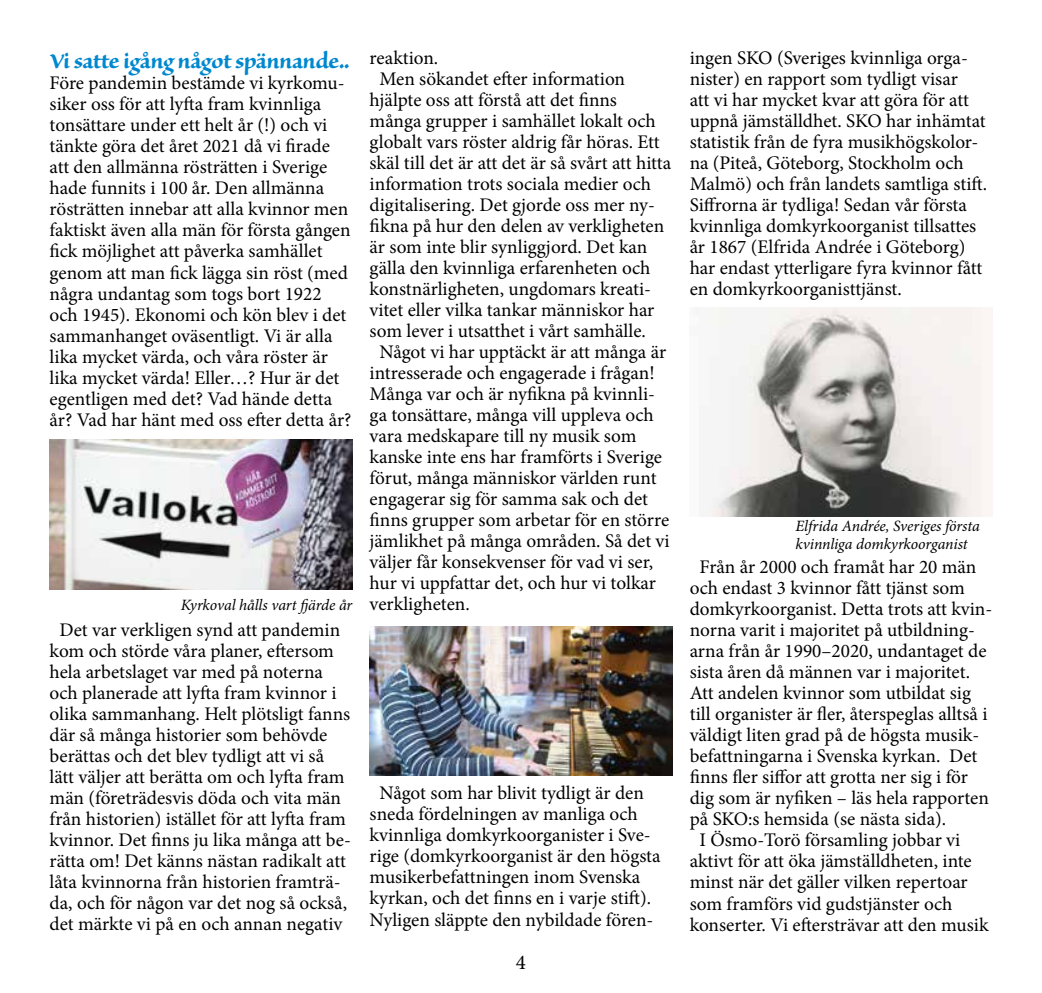
<style>
.page{position:relative;width:1042px;height:993px;background:#fff}
.page>*{position:absolute;margin:0;border:0;box-sizing:border-box;transform-origin:0 0}
.t1{font:700 26.25px "Sanvito Pro";letter-spacing:-.02em;color:#0088cf}
.t2{font:21px "Minion Pro";color:#000}
.t3{font:19.25px/21px "Minion Pro";color:#000}
.t4{font:italic 15.75px/17.5px "Minion Pro";letter-spacing:-.01em;color:#000}
</style>
<div class="page">
<img style="left:50px;top:439px;width:302px;height:150px">
<img style="left:370px;top:626px;width:302px;height:149px">
<img style="left:707px;top:307px;width:285px;height:209px">
<h1 class="t1" style="left:50px;top:46px;width:301px">Vi satte igång något spännande..</h1>
<p class="t3" style="left:50px;top:73px;width:303px">Före pandemin bestämde vi kyrkomu&shy;siker oss för att lyfta fram kvinnliga tonsättare under ett helt år (!) och vi tänkte göra det året 2021 då vi firade att den allmänna rösträtten i Sverige hade funnits i 100 år. Den allmänna rösträtten innebar att alla kvinnor men faktiskt även alla män för första gången fick möjlighet att påverka samhället genom att man fick lägga sin röst (med några undantag som togs bort 1922 och 1945). Ekonomi och kön blev i det sammanhanget oväsentligt. Vi är alla lika mycket värda, och våra röster är lika mycket värda! Eller…? Hur är det egentligen med det? Vad hände detta år? Vad har hänt med oss efter detta år?</p>
<p class="t4" style="left:181px;top:595px;width:173px">Kyrkoval hålls vart fjärde år</p>
<p class="t3" style="left:50px;top:618px;width:303px;text-indent:10px">Det var verkligen synd att pandemin kom och störde våra planer, eftersom hela arbetslaget var med på noterna och planerade att lyfta fram kvinnor i olika sammanhang. Helt plötsligt fanns där så många historier som behövde berättas och det blev tydligt att vi så lätt väljer att berätta om och lyfta fram män (företrädesvis döda och vita män från historien) istället för att lyfta fram kvinnor. Det finns ju lika många att be&shy;rätta om! Det känns nästan radikalt att låta kvinnorna från historien framträ&shy;da, och för någon var det nog så också, det märkte vi på en och annan negativ</p>
<p class="t3" style="left:370px;top:47px;width:70px">reaktion.</p>
<p class="t3" style="left:379px;top:68px;width:247px">Men sökandet efter information</p>
<p class="t3" style="left:370px;top:89px;width:249px">hjälpte oss att förstå att det finns</p>
<p class="t3" style="left:370px;top:110px;width:288px">många grupper i samhället lokalt och</p>
<p class="t3" style="left:370px;top:131px;width:291px">globalt vars röster aldrig får höras. Ett</p>
<p class="t3" style="left:370px;top:152px;width:303px">skäl till det är att det är så svårt att hitta</p>
<p class="t3" style="left:370px;top:173px;width:283px">information trots sociala medier och</p>
<p class="t3" style="left:370px;top:194px;width:287px">digitalisering. Det gjorde oss mer ny-</p>
<p class="t3" style="left:370px;top:215px;width:296px">fikna på hur den delen av verkligheten</p>
<p class="t3" style="left:370px;top:236px;width:279px">är som inte blir synliggjord. Det kan</p>
<p class="t3" style="left:370px;top:257px;width:282px">gälla den kvinnliga erfarenheten och</p>
<p class="t3" style="left:370px;top:278px;width:283px">konstnärligheten, ungdomars kreati-</p>
<p class="t3" style="left:370px;top:299px;width:286px">vitet eller vilka tankar människor har</p>
<p class="t3" style="left:370px;top:320px;width:278px">som lever i utsatthet i vårt samhälle.</p>
<p class="t3" style="left:379px;top:341px;width:288px">Något vi har upptäckt är att många är</p>
<p class="t3" style="left:370px;top:362px;width:287px">intresserade och engagerade i frågan!</p>
<p class="t3" style="left:370px;top:383px;width:287px">Många var och är nyfikna på kvinnli-</p>
<p class="t3" style="left:370px;top:404px;width:286px">ga tonsättare, många vill uppleva och</p>
<p class="t3" style="left:370px;top:425px;width:268px">vara medskapare till ny musik som</p>
<p class="t3" style="left:370px;top:446px;width:294px">kanske inte ens har framförts i Sverige</p>
<p class="t3" style="left:370px;top:467px;width:288px">förut, många människor världen runt</p>
<p class="t3" style="left:370px;top:488px;width:280px">engagerar sig för samma sak och det</p>
<p class="t3" style="left:370px;top:509px;width:301px">finns grupper som arbetar för en större</p>
<p class="t3" style="left:370px;top:530px;width:302px">jämlikhet på många områden. Så det vi</p>
<p class="t3" style="left:370px;top:551px;width:285px">väljer får konsekvenser för vad vi ser,</p>
<p class="t3" style="left:370px;top:572px;width:288px">hur vi uppfattar det, och hur vi tolkar</p>
<p class="t3" style="left:370px;top:593px;width:102px">verkligheten.</p>
<p class="t3" style="left:370px;top:782px;width:293px;text-indent:10px">Något som har blivit tydligt är den sneda fördelningen av manliga och kvinnliga domkyrkoorganister i Sve&shy;rige (domkyrkoorganist är den högsta musikerbefattningen inom Svenska kyrkan, och det finns en i varje stift).<br>Nyligen släppte den nybildade fören-</p>
<p class="t2" style="left:516px;top:948px;width:12px">4</p>
<p class="t3" style="left:690px;top:47px;width:299px">ingen SKO (Sveriges kvinnliga orga&shy;nister) en rapport som tydligt visar<br>att vi har mycket kvar att göra för att uppnå jämställdhet. SKO har inhämtat statistik från de fyra musikhögskolor&shy;na (Piteå, Göteborg, Stockholm och Malmö) och från landets samtliga stift.<br>Siffrorna är tydliga! Sedan vår första kvinnliga domkyrkoorganist tillsattes år 1867 (Elfrida Andrée i Göteborg) har endast ytterligare fyra kvinnor fått en domkyrkoorganisttjänst.</p>
<p class="t4" style="left:795px;top:517px;width:186px">Elfrida Andrée, Sveriges första kvinnliga domkyrkoorganist</p>
<p class="t3" style="left:699px;top:556px;width:278px">Från år 2000 och framåt har 20 män</p>
<p class="t3" style="left:690px;top:577px;width:277px">och endast 3 kvinnor fått tjänst som</p>
<p class="t3" style="left:690px;top:598px;width:304px">domkyrkoorganist. Detta trots att kvin-</p>
<p class="t3" style="left:690px;top:619px;width:287px">norna varit i majoritet på utbildning-</p>
<p class="t3" style="left:690px;top:640px;width:298px">arna från år 1990–2020, undantaget de</p>
<p class="t3" style="left:690px;top:661px;width:282px">sista åren då männen var i majoritet.</p>
<p class="t3" style="left:690px;top:682px;width:283px">Att andelen kvinnor som utbildat sig</p>
<p class="t3" style="left:690px;top:703px;width:299px">till organister är fler, återspeglas alltså i</p>
<p class="t3" style="left:690px;top:724px;width:291px">väldigt liten grad på de högsta musik-</p>
<p class="t3" style="left:690px;top:745px;width:289px">befattningarna i Svenska kyrkan. Det</p>
<p class="t3" style="left:690px;top:766px;width:280px">finns fler siffor att grotta ner sig i för</p>
<p class="t3" style="left:690px;top:787px;width:301px">dig som är nyfiken – läs hela rapporten</p>
<p class="t3" style="left:690px;top:808px;width:258px">på SKO:s hemsida (se nästa sida).</p>
<p class="t3" style="left:699px;top:829px;width:262px">I Ösmo-Torö församling jobbar vi</p>
<p class="t3" style="left:690px;top:850px;width:284px">aktivt för att öka jämställdheten, inte</p>
<p class="t3" style="left:690px;top:871px;width:280px">minst när det gäller vilken repertoar</p>
<p class="t3" style="left:690px;top:892px;width:264px">som framförs vid gudstjänster och</p>
<p class="t3" style="left:690px;top:913px;width:301px">konserter. Vi eftersträvar att den musik</p>
</div>
